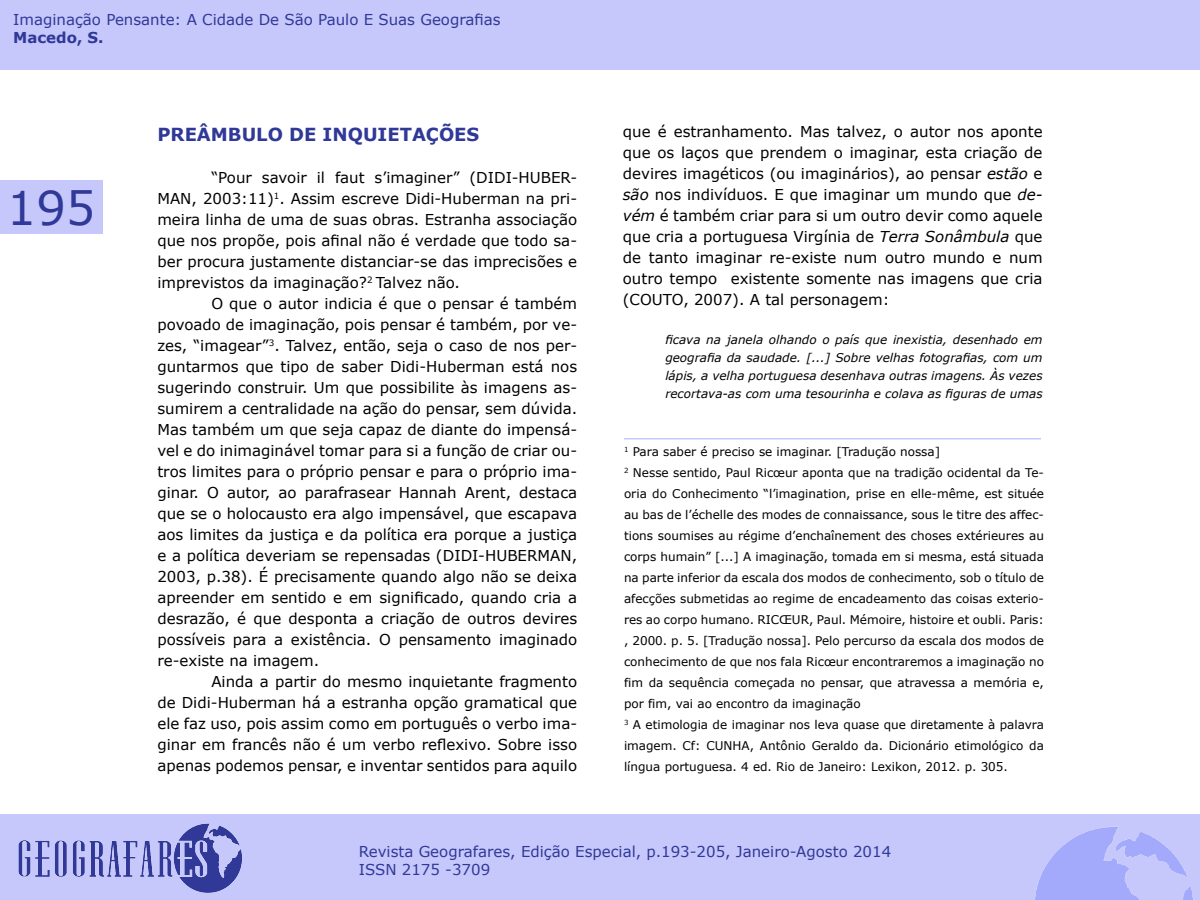
<style>
.page{position:relative;width:1200px;height:900px;background:#fff}
.page>*{position:absolute;margin:0;border:0;box-sizing:border-box;transform-origin:0 0}
.t1{font:46.5px "Verdana";color:#303898}
.t2{font:700 18px "Verdana";color:#303898}
.t3{font:15px/21px "Verdana";color:#000;text-align:justify}
.t4{font:15px/18px "Verdana";color:#303898}
.t5{font:700 15px "Verdana";color:#303898}
.Notas{font:12px/21px "Verdana";color:#000;text-align:justify}
.Citações{font:italic 12px/18px "Verdana";color:#000;text-align:justify}
.s1{font-style:italic}
</style>
<div class="page">
<div style="left:0;top:180px;width:102px;height:54px;background:#c6c8fb"></div>
<div style="left:0;top:814px;width:1200px;height:86px;background:#c6c8fb"></div>
<img style="left:18px;top:823px;width:224px;height:70px">
<img style="left:1035px;top:827px;width:158px;height:73px">
<div style="left:0;top:0;width:1200px;height:69px;background:#c6c8fb"></div>
<hr style="left:624px;top:438px;width:417px;height:2px;background:#c6c8fb">
<p class="t4" style="left:13px;top:11px;width:489px">Imaginação Pensante: A Cidade De São Paulo E Suas Geografias</p>
<p class="t5" style="left:13px;top:27px;width:92px">Macedo, S.</p>
<p class="t1" style="left:7px;top:176px;width:90px">195</p>
<p class="t2" style="left:157px;top:122px;width:324px">PREÂMBULO DE INQUIETAÇÕES</p>
<p class="t3" style="left:157px;top:167px;width:421px;text-indent:54px">“Pour savoir il faut s’imaginer” (DIDI-HUBER-MAN, 2003:11)<sup>1</sup>. Assim escreve Didi-Huberman na pri&shy;meira linha de uma de suas obras. Estranha associação que nos propõe, pois afinal não é verdade que todo sa&shy;ber procura justamente distanciar-se das imprecisões e imprevistos da imaginação?<sup>2</sup> Talvez não.</p>
<p class="t3" style="left:157px;top:293px;width:421px;text-indent:54px">O que o autor indicia é que o pensar é também povoado de imaginação, pois pensar é também, por ve&shy;zes, “imagear”<sup>3</sup>. Talvez, então, seja o caso de nos per&shy;guntarmos que tipo de saber Didi-Huberman está nos sugerindo construir. Um que possibilite às imagens as&shy;sumirem a centralidade na ação do pensar, sem dúvida.<br>Mas também um que seja capaz de diante do impensá&shy;vel e do inimaginável tomar para si a função de criar ou&shy;tros limites para o próprio pensar e para o próprio ima&shy;ginar. O autor, ao parafrasear Hannah Arent, destaca que se o holocausto era algo impensável, que escapava aos limites da justiça e da política era porque a justiça e a política deveriam se repensadas (DIDI-HUBERMAN, 2003, p.38). É precisamente quando algo não se deixa apreender em sentido e em significado, quando cria a desrazão, é que desponta a criação de outros devires possíveis para a existência. O pensamento imaginado re-existe na imagem.</p>
<p class="t3" style="left:157px;top:671px;width:421px;text-indent:54px">Ainda a partir do mesmo inquietante fragmento de Didi-Huberman há a estranha opção gramatical que ele faz uso, pois assim como em português o verbo ima&shy;ginar em francês não é um verbo reflexivo. Sobre isso apenas podemos pensar, e inventar sentidos para aquilo</p>
<p class="t3" style="left:623px;top:121px;width:421px">que é estranhamento. Mas talvez, o autor nos aponte que os laços que prendem o imaginar, esta criação de devires imagéticos (ou imaginários), ao pensar <span class="s1">estão</span> e <span class="s1">são</span> nos indivíduos. E que imaginar um mundo que <span class="s1">de&shy;vém</span> é também criar para si um outro devir como aquele que cria a portuguesa Virgínia de <span class="s1">Terra Sonâmbula</span> que de tanto imaginar re-existe num outro mundo e num outro tempo existente somente nas imagens que cria (COUTO, 2007). A tal personagem:</p>
<p class="Citações" style="left:665px;top:331px;width:379px">ficava na janela olhando o país que inexistia, desenhado em geografia da saudade. [...] Sobre velhas fotografias, com um lápis, a velha portuguesa desenhava outras imagens. Às vezes recortava-as com uma tesourinha e colava as figuras de umas</p>
<p class="Notas" style="left:624px;top:441px;width:318px"><sup>1</sup> Para saber é preciso se imaginar. [Tradução nossa]</p>
<p class="Notas" style="left:624px;top:462px;width:422px"><sup>2</sup> Nesse sentido, Paul Ricœur aponta que na tradição ocidental da Te&shy;oria do Conhecimento “l’imagination, prise en elle-même, est située au bas de l’échelle des modes de connaissance, sous le titre des affec&shy;tions soumises au régime d’enchaînement des choses extérieures au corps humain” [...] A imaginação, tomada em si mesma, está situada na parte inferior da escala dos modos de conhecimento, sob o título de afecções submetidas ao regime de encadeamento das coisas exterio&shy;res ao corpo humano. RICŒUR, Paul. Mémoire, histoire et oubli. Paris: , 2000. p. 5. [Tradução nossa]. Pelo percurso da escala dos modos de conhecimento de que nos fala Ricœur encontraremos a imaginação no fim da sequência começada no pensar, que atravessa a memória e, por fim, vai ao encontro da imaginação</p>
<p class="Notas" style="left:624px;top:714px;width:422px"><sup>3</sup> A etimologia de imaginar nos leva quase que diretamente à palavra imagem. Cf: CUNHA, Antônio Geraldo da. Dicionário etimológico da língua portuguesa. 4 ed. Rio de Janeiro: Lexikon, 2012. p. 305.</p>
<p class="t4" style="left:359px;top:843px;width:534px">Revista Geografares, Edição Especial, p.193-205, Janeiro-Agosto 2014<br>ISSN 2175 -3709</p>
</div>
